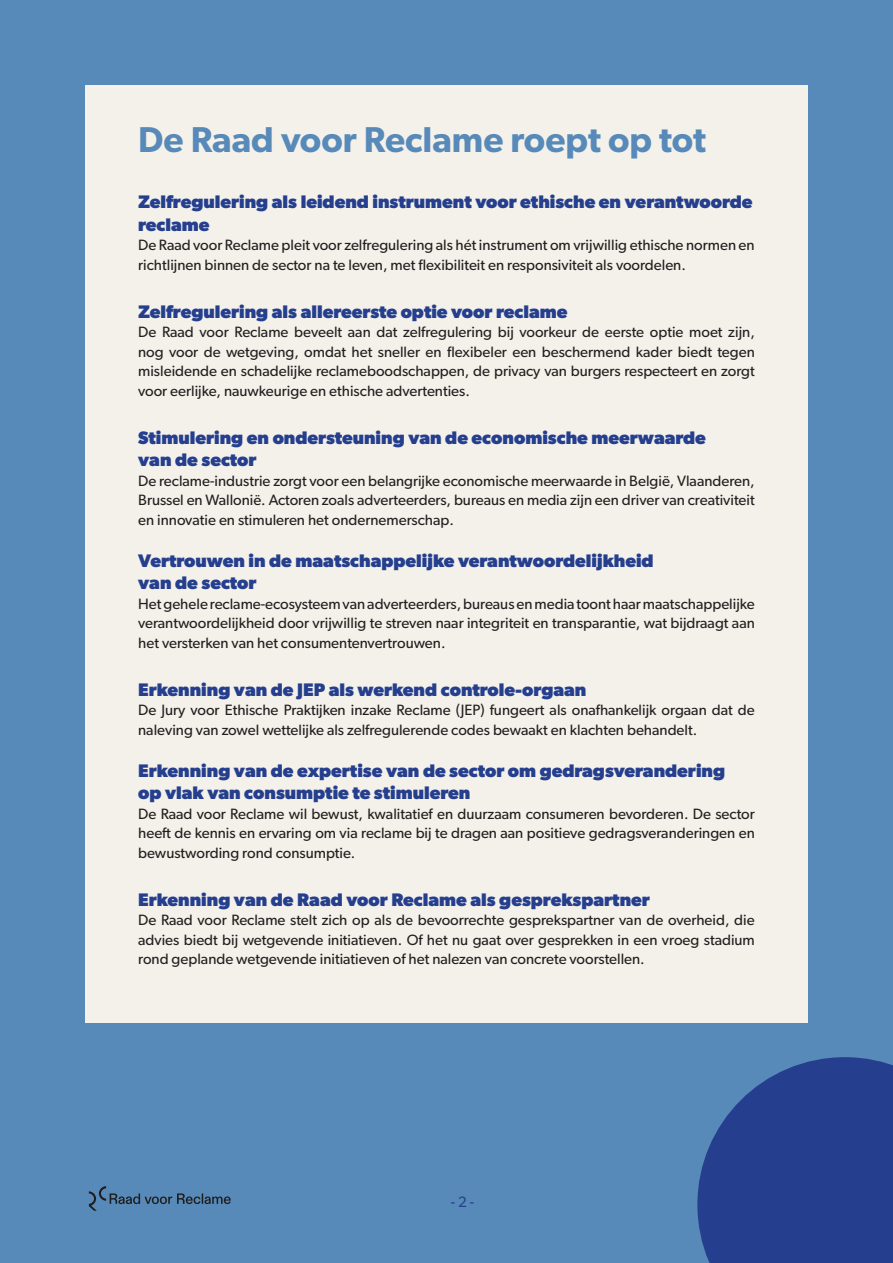
<style>
.page{position:relative;width:893px;height:1263px;background:#588ab9}
.page>*{position:absolute;margin:0;border:0;box-sizing:border-box;transform-origin:0 0}
.BODY{font:600 36px "Gibson";color:#588ab9}
.Paragraph_Style_1{font:700 18.15px/22.5px "Gibson";color:#253f8e}
.BODY-2{font:15px/19.5px "Gibson";color:#231f20;text-align:justify}
.BODY-3{font:15px "Gibson";color:#253f8e}
</style>
<div class="page">
<div style="left:85px;top:85px;width:723px;height:938px;background:#f4f1ea"></div>
<svg style="left:697px;top:1057px;width:196px;height:206px;background:#2b4893"></svg>
<svg style="left:89px;top:1186px;width:142px;height:25px"></svg>
<p class="BODY" style="left:138px;top:118px;width:569px">De Raad voor Reclame roept op tot</p>
<p class="Paragraph_Style_1" style="left:138px;top:190px;width:616px">Zelfregulering als leidend instrument voor ethische en verantwoorde reclame</p>
<p class="BODY-2" style="left:138px;top:235px;width:618px">De Raad voor Reclame pleit voor zelfregulering als hét instrument om vrijwillig ethische normen en richtlijnen binnen de sector na te leven, met flexibiliteit en responsiviteit als voordelen.</p>
<p class="Paragraph_Style_1" style="left:138px;top:300px;width:431px">Zelfregulering als allereerste optie voor reclame</p>
<p class="BODY-2" style="left:138px;top:322px;width:618px">De Raad voor Reclame beveelt aan dat zelfregulering bij voorkeur de eerste optie moet zijn, nog voor de wetgeving, omdat het sneller en flexibeler een beschermend kader biedt tegen misleidende en schadelijke reclameboodschappen, de privacy van burgers respecteert en zorgt voor eerlijke, nauwkeurige en ethische advertenties.</p>
<p class="Paragraph_Style_1" style="left:138px;top:426px;width:569px">Stimulering en ondersteuning van de economische meerwaarde</p>
<p class="Paragraph_Style_1" style="left:138px;top:448px;width:120px">van de sector</p>
<p class="BODY-2" style="left:138px;top:471px;width:618px">De reclame-industrie zorgt voor een belangrijke economische meerwaarde in België, Vlaanderen, Brussel en Wallonië. Actoren zoals adverteerders, bureaus en media zijn een driver van creativiteit en innovatie en stimuleren het ondernemerschap.</p>
<p class="Paragraph_Style_1" style="left:138px;top:549px;width:517px">Vertrouwen in de maatschappelijke verantwoordelijkheid</p>
<p class="Paragraph_Style_1" style="left:138px;top:571px;width:120px">van de sector</p>
<p class="BODY-2" style="left:138px;top:594px;width:618px">Het gehele reclame-ecosysteem van adverteerders, bureaus en media toont haar maatschappelijke verantwoordelijkheid door vrijwillig te streven naar integriteit en transparantie, wat bijdraagt aan het versterken van het consumentenvertrouwen.</p>
<p class="Paragraph_Style_1" style="left:138px;top:678px;width:450px">Erkenning van de JEP als werkend controle-orgaan</p>
<p class="BODY-2" style="left:138px;top:700px;width:618px">De Jury voor Ethische Praktijken inzake Reclame (JEP) fungeert als onafhankelijk orgaan dat de naleving van zowel wettelijke als zelfregulerende codes bewaakt en klachten behandelt.</p>
<p class="Paragraph_Style_1" style="left:138px;top:759px;width:588px">Erkenning van de expertise van de sector om gedragsverandering</p>
<p class="Paragraph_Style_1" style="left:138px;top:781px;width:334px">op vlak van consumptie te stimuleren</p>
<p class="BODY-2" style="left:138px;top:804px;width:618px">De Raad voor Reclame wil bewust, kwalitatief en duurzaam consumeren bevorderen. De sector heeft de kennis en ervaring om via reclame bij te dragen aan positieve gedragsveranderingen en bewustwording rond consumptie.</p>
<p class="Paragraph_Style_1" style="left:138px;top:888px;width:513px">Erkenning van de Raad voor Reclame als gesprekspartner</p>
<p class="BODY-2" style="left:138px;top:910px;width:618px">De Raad voor Reclame stelt zich op als de bevoorrechte gesprekspartner van de overheid, die advies biedt bij wetgevende initiatieven. Of het nu gaat over gesprekken in een vroeg stadium rond geplande wetgevende initiatieven of het nalezen van concrete voorstellen.</p>
<p class="BODY-3" style="left:451px;top:1193px;width:25px">- 2 -</p>
</div>
